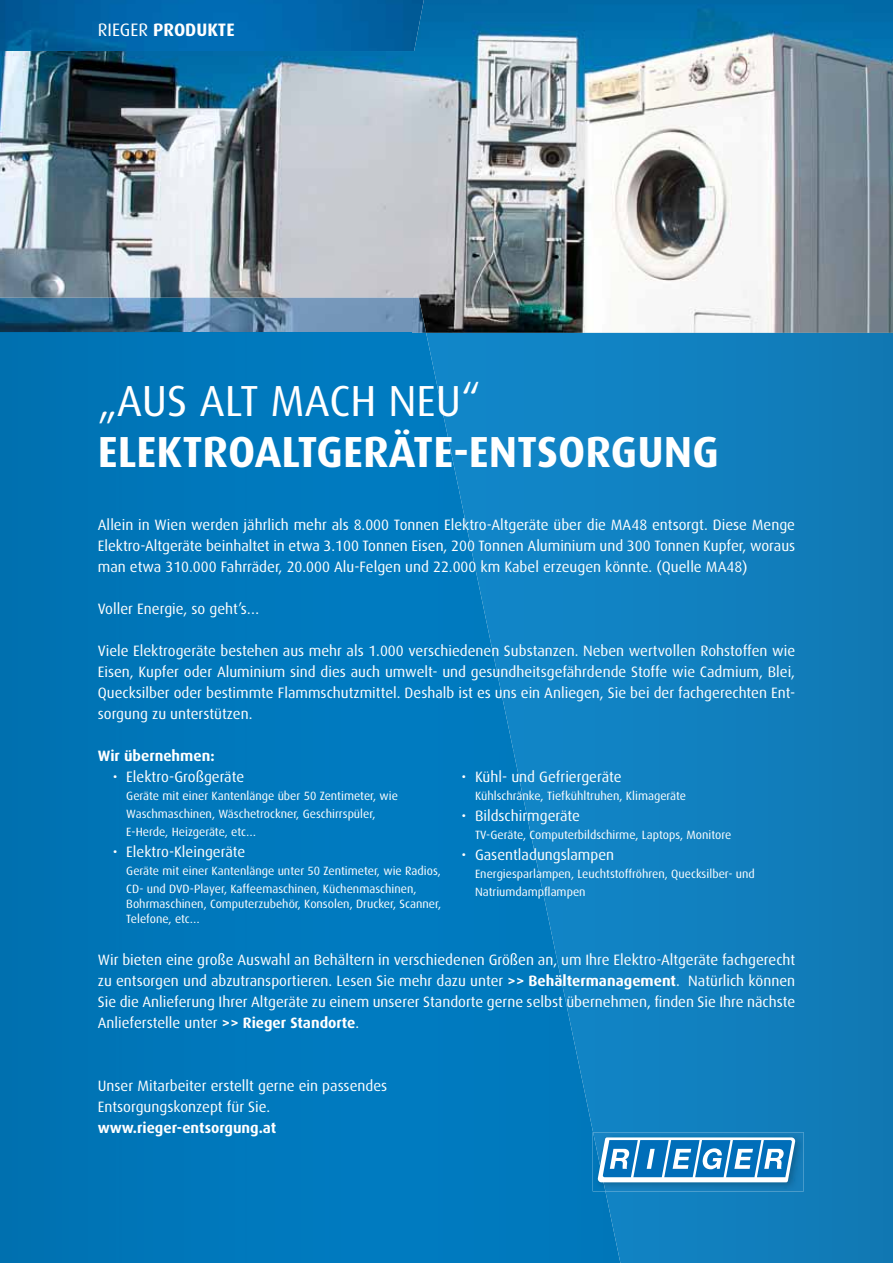
<style>
.page{position:relative;width:893px;height:1263px;background:#fff}
.page>*{position:absolute;margin:0;border:0;box-sizing:border-box;transform-origin:0 0}
.t1{font:700 43.5px "Dax";color:#fff}
.t2{font:43.5px "Dax";color:#fff}
.t3{font:700 18px "Dax";color:#fff}
.t4{font:15px/21px "Dax";color:#fff;text-align:justify}
.t5{font:700 15px "Dax";color:#fff}
.t6{font:12px/18px "Dax";color:#fff}
.s1{font-weight:400}
.s2{font-weight:700}
</style>
<div class="page">
<img style="left:0;top:0;width:893px;height:333px">
<img style="left:0;top:298px;width:426px;height:35px">
<svg style="left:459px;top:333px;width:434px;height:930px;background:#117fbd"></svg>
<img style="left:0;top:648px;width:410px;height:615px">
<img style="left:410px;top:1013px;width:210px;height:250px">
<img style="left:410px;top:751px;width:158px;height:263px">
<img style="left:410px;top:489px;width:104px;height:263px">
<img style="left:0;top:333px;width:412px;height:315px">
<img style="left:410px;top:333px;width:49px;height:157px">
<img style="left:0;top:0;width:424px;height:51px">
<img style="left:605px;top:1132px;width:199px;height:59px">
<img style="left:593px;top:1132px;width:12px;height:59px">
<svg style="left:598px;top:1137px;width:197px;height:45px"></svg>
<p class="t3" style="left:98px;top:20px;width:138px"><span class="s1">RIEGER</span> PRODUKTE</p>
<h1 class="t2" style="left:98px;top:377px;width:384px">„AUS ALT MACH NEU“</h1>
<h1 class="t1" style="left:98px;top:428px;width:623px">ELEKTROALTGERÄTE-ENTSORGUNG</h1>
<p class="t4" style="left:98px;top:515px;width:699px">Allein in Wien werden jährlich mehr als 8.000 Tonnen Elektro-Altgeräte über die MA48 entsorgt. Diese Menge Elektro-Altgeräte beinhaltet in etwa 3.100 Tonnen Eisen, 200 Tonnen Aluminium und 300 Tonnen Kupfer, woraus man etwa 310.000 Fahrräder, 20.000 Alu-Felgen und 22.000 km Kabel erzeugen könnte. (Quelle MA48)</p>
<p class="t4" style="left:98px;top:599px;width:163px">Voller Energie, so geht’s…</p>
<p class="t4" style="left:98px;top:641px;width:699px">Viele Elektrogeräte bestehen aus mehr als 1.000 verschiedenen Substanzen. Neben wertvollen Rohstoffen wie Eisen, Kupfer oder Aluminium sind dies auch umwelt- und gesundheitsgefährdende Stoffe wie Cadmium, Blei, Quecksilber oder bestimmte Flammschutzmittel. Deshalb ist es uns ein Anliegen, Sie bei der fachgerechten Ent&shy;sorgung zu unterstützen.</p>
<p class="t5" style="left:98px;top:748px;width:118px">Wir übernehmen:</p>
<p class="t4" style="left:113px;top:767px;width:133px">• Elektro-Großgeräte</p>
<p class="t6" style="left:126px;top:787px;width:273px">Geräte mit einer Kantenlänge über 50 Zentimeter, wie<br>Waschmaschinen, Wäschetrockner, Geschirrspüler,<br>E-Herde, Heizgeräte, etc…</p>
<p class="t4" style="left:113px;top:842px;width:134px">• Elektro-Kleingeräte</p>
<p class="t6" style="left:126px;top:862px;width:316px">Geräte mit einer Kantenlänge unter 50 Zentimeter, wie Radios,<br>CD- und DVD-Player, Kaffeemaschinen, Küchenmaschinen,</p>
<p class="t6" style="left:126px;top:897px;width:316px;line-height:15px">Bohrmaschinen, Computerzubehör, Konsolen, Drucker, Scanner,<br>Telefone, etc…</p>
<p class="t4" style="left:98px;top:950px;width:699px">Wir bieten eine große Auswahl an Behältern in verschiedenen Größen an, um Ihre Elektro-Altgeräte fachgerecht zu entsorgen und abzutransportieren. Lesen Sie mehr dazu unter <span class="s2">&gt;&gt; Behältermanagement</span>. Natürlich können Sie die Anlieferung Ihrer Altgeräte zu einem unserer Standorte gerne selbst übernehmen, finden Sie Ihre nächste Anlieferstelle unter <span class="s2">&gt;&gt; Rieger Standorte</span>.</p>
<p class="t4" style="left:461px;top:766px;width:162px">• Kühl- und Gefriergeräte</p>
<p class="t6" style="left:475px;top:787px;width:213px">Kühlschränke, Tiefkühltruhen, Klimageräte</p>
<p class="t4" style="left:461px;top:805px;width:120px">• Bildschirmgeräte</p>
<p class="t6" style="left:475px;top:826px;width:258px">TV-Geräte, Computerbildschirme, Laptops, Monitore</p>
<p class="t4" style="left:461px;top:844px;width:154px">• Gasentladungslampen</p>
<p class="t6" style="left:475px;top:865px;width:281px">Energiesparlampen, Leuchtstoffröhren, Quecksilber- und<br>Natriumdampflampen</p>
<p class="t4" style="left:98px;top:1076px;width:291px">Unser Mitarbeiter erstellt gerne ein passendes<br>Entsorgungskonzept für Sie.</p>
<p class="t5" style="left:98px;top:1120px;width:180px">www.rieger-entsorgung.at</p>
</div>
